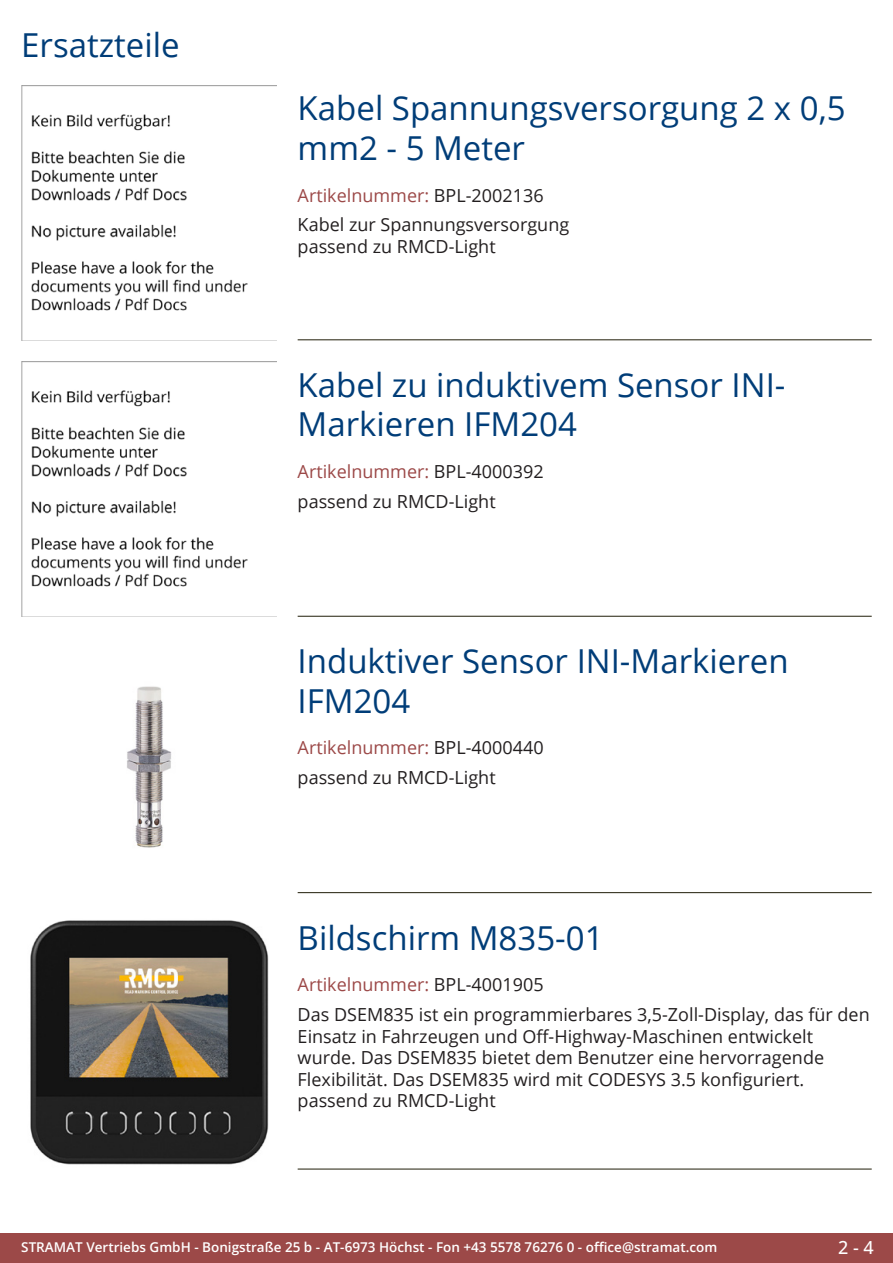
<style>
.page{position:relative;width:893px;height:1263px;background:#fff}
.page>*{position:absolute;margin:0;border:0;box-sizing:border-box;transform-origin:0 0}
.Produkttitel{font:33px/39.6px "Open Sans";color:#003d78}
.RastTitel{font:33px "Open Sans";color:#003d78}
.Beschreibung_Text{font:18px/21.6px "Open Sans";color:#231f20}
.TechDaten_Überschrif{font:18px "Open Sans";color:#9c4948}
.t1{font:500 18px "Open Sans";color:#fff}
.t2{font:600 13.5px "Open Sans";color:#fff}
.s1{color:#231f20}
</style>
<div class="page">
<div style="left:0;top:1233px;width:893px;height:30px;background:#9c4948"></div>
<hr style="left:298px;top:340px;width:574px;height:1px;background:#201d08">
<hr style="left:298px;top:616px;width:574px;height:1px;background:#201d08">
<hr style="left:298px;top:892px;width:574px;height:1px;background:#201d08">
<hr style="left:298px;top:1169px;width:574px;height:1px;background:#201d08">
<img style="left:21px;top:85px;width:255px;height:255px">
<img style="left:21px;top:361px;width:255px;height:256px">
<img style="left:127px;top:686px;width:45px;height:162px">
<img style="left:30px;top:920px;width:239px;height:245px">
<p class="RastTitel" style="left:21px;top:22px;width:160px">Ersatzteile</p>
<p class="Produkttitel" style="left:298px;top:88px;width:549px">Kabel Spannungsversorgung 2 x 0,5 mm2 - 5 Meter</p>
<p class="TechDaten_Überschrif" style="left:298px;top:183px;width:247px">Artikelnummer: <span class="s1">BPL-2002136</span></p>
<p class="Beschreibung_Text" style="left:298px;top:214px;width:273px">Kabel zur Spannungsversorgung passend zu RMCD-Light</p>
<p class="Produkttitel" style="left:298px;top:364px;width:489px">Kabel zu induktivem Sensor INI-<br>Markieren IFM204</p>
<p class="TechDaten_Überschrif" style="left:298px;top:459px;width:247px">Artikelnummer: <span class="s1">BPL-4000392</span></p>
<p class="Beschreibung_Text" style="left:298px;top:490px;width:200px">passend zu RMCD-Light</p>
<p class="Produkttitel" style="left:298px;top:640px;width:492px">Induktiver Sensor INI-Markieren<br>IFM204</p>
<p class="TechDaten_Überschrif" style="left:298px;top:735px;width:247px">Artikelnummer: <span class="s1">BPL-4000440</span></p>
<p class="Beschreibung_Text" style="left:298px;top:766px;width:200px">passend zu RMCD-Light</p>
<p class="Produkttitel" style="left:298px;top:917px;width:307px">Bildschirm M835-01</p>
<p class="TechDaten_Überschrif" style="left:298px;top:972px;width:247px">Artikelnummer: <span class="s1">BPL-4001905</span></p>
<p class="Beschreibung_Text" style="left:298px;top:1003px;width:574px">Das DSEM835 ist ein programmierbares 3,5-Zoll-Display, das für den Einsatz in Fahrzeugen und Off-Highway-Maschinen entwickelt wurde. Das DSEM835 bietet dem Benutzer eine hervorragende Flexibilität. Das DSEM835 wird mit CODESYS 3.5 konfiguriert. passend zu RMCD-Light</p>
<p class="t2" style="left:21px;top:1238px;width:698px">STRAMAT Vertriebs GmbH - Bonigstraße 25 b - AT-6973 Höchst - Fon +43 5578 76276 0 - office@stramat.com</p>
<p class="t1" style="left:838px;top:1234px;width:37px">2 - 4</p>
</div>
